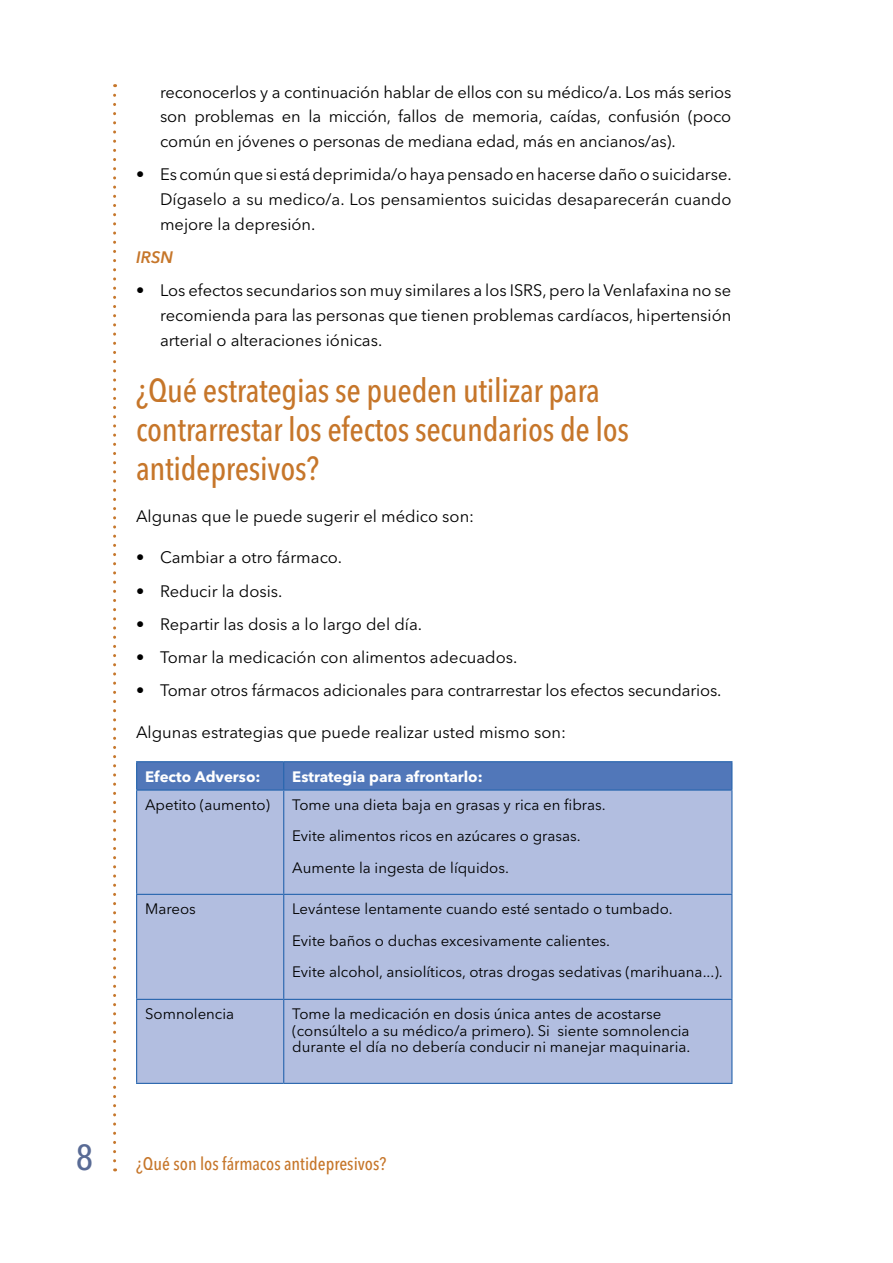
<style>
.page{position:relative;width:893px;height:1263px;background:#fff}
.page>*{position:absolute;margin:0;border:0;box-sizing:border-box;transform-origin:0 0}
.t1{font:500 condensed 33px/39px "Avenir Next LT Pro";letter-spacing:-.01em;color:#c6762a}
.t2{font:500 condensed 18px "Avenir Next LT Pro";color:#c6762a}
.t3{font:16.5px/24.8px "Avenir Next LT Pro";color:#000;text-align:justify}
.t4{font:italic 600 16.5px "Avenir Next LT Pro";color:#c6762a}
.t5{font:15px/31.5px "Avenir Next LT Pro";color:#000}
.t6{font:700 15px "Avenir Next LT Pro";color:#fff}
.s1{font-weight:700}
.s2{font-size:36px;color:#596b95}
</style>
<div class="page">
<svg style="left:113px;top:84px;width:3px;height:1077px"></svg>
<div style="left:137px;top:791px;width:594px;height:292px;background:#b2bee0"></div>
<hr style="left:136px;top:761px;width:148px;height:1px;background:#2664ad">
<hr style="left:284px;top:761px;width:448px;height:1px;background:#2664ad">
<div style="left:136px;top:762px;width:596px;height:27px;background:#5177b9"></div>
<hr style="left:136px;top:789px;width:148px;height:2px;background:#2664ad">
<hr style="left:136px;top:791px;width:1px;height:103px;background:#2664ad">
<hr style="left:284px;top:789px;width:448px;height:2px;background:#2664ad">
<hr style="left:283px;top:791px;width:1px;height:103px;background:#2664ad">
<hr style="left:731px;top:791px;width:1px;height:103px;background:#2664ad">
<hr style="left:136px;top:894px;width:148px;height:1px;background:#2664ad">
<hr style="left:136px;top:895px;width:1px;height:104px;background:#2664ad">
<hr style="left:284px;top:894px;width:448px;height:1px;background:#2664ad">
<hr style="left:283px;top:895px;width:1px;height:104px;background:#2664ad">
<hr style="left:731px;top:895px;width:1px;height:104px;background:#2664ad">
<hr style="left:136px;top:999px;width:148px;height:1px;background:#2664ad">
<hr style="left:136px;top:1000px;width:1px;height:83px;background:#2664ad">
<hr style="left:284px;top:999px;width:448px;height:1px;background:#2664ad">
<hr style="left:283px;top:1000px;width:1px;height:83px;background:#2664ad">
<hr style="left:731px;top:1000px;width:1px;height:83px;background:#2664ad">
<hr style="left:136px;top:1083px;width:148px;height:1px;background:#2664ad">
<hr style="left:284px;top:1083px;width:448px;height:1px;background:#2664ad">
<p class="t3" style="left:160px;top:79px;width:573px">reconocerlos y a continuación hablar de ellos con su médico/a. Los más serios son problemas en la micción, fallos de memoria, caídas, confusión (poco común en jóvenes o personas de mediana edad, más en ancianos/as).</p>
<p class="t3" style="left:160px;top:162px;width:573px;text-indent:-24px"><span class="s1">•</span> Es común que si está deprimida/o haya pensado en hacerse daño o suicidarse.<br>Dígaselo a su medico/a. Los pensamientos suicidas desaparecerán cuando mejore la depresión.</p>
<p class="t4" style="left:136px;top:247px;width:39px">IRS N</p>
<p class="t3" style="left:160px;top:278px;width:573px;text-indent:-24px"><span class="s1">•</span> Los efectos secundarios son muy similares a los ISRS, pero la Venlafaxina no se recomienda para las personas que tienen problemas cardíacos, hipertensión arterial o alteraciones iónicas.</p>
<h1 class="t1" style="left:136px;top:371px;width:495px">¿Qué estrategias se pueden utilizar para contrarrestar los efectos secundarios de los antidepresivos?</h1>
<p class="t3" style="left:136px;top:503px;width:340px">Algunas que le puede sugerir el médico son:</p>
<p class="t3" style="left:136px;top:545px;width:208px"><span class="s1">•</span> Cambiar a otro fármaco.</p>
<p class="t3" style="left:136px;top:578px;width:148px"><span class="s1">•</span> Reducir la dosis.</p>
<p class="t3" style="left:136px;top:612px;width:288px"><span class="s1">•</span> Repartir las dosis a lo largo del día.</p>
<p class="t3" style="left:136px;top:645px;width:383px"><span class="s1">•</span> Tomar la medicación con alimentos adecuados.</p>
<p class="t3" style="left:136px;top:678px;width:587px"><span class="s1">•</span> Tomar otros fármacos adicionales para contrarrestar los efectos secundarios.</p>
<p class="t3" style="left:136px;top:720px;width:431px">Algunas estrategias que puede realizar usted mismo son:</p>
<p class="t6" style="left:145px;top:767px;width:117px">Efecto Adverso:</p>
<p class="t6" style="left:292px;top:767px;width:192px">Estrategia para afrontarlo:</p>
<p class="t5" style="left:145px;top:789px;width:126px">Apetito (aumento)</p>
<p class="t5" style="left:292px;top:789px;width:315px">Tome una dieta baja en grasas y rica en fibras.<br>Evite alimentos ricos en azúcares o grasas.<br>Aumente la ingesta de líquidos.</p>
<p class="t5" style="left:145px;top:893px;width:52px">Mareos</p>
<p class="t5" style="left:292px;top:893px;width:432px">Levántese lentamente cuando esté sentado o tumbado.<br>Evite baños o duchas excesivamente calientes.<br>Evite alcohol, ansiolíticos, otras drogas sedativas (marihuana...).</p>
<p class="t5" style="left:145px;top:998px;width:91px">Somnolencia</p>
<p class="t5" style="left:292px;top:1006px;width:400px;line-height:16.5px">Tome la medicación en dosis única antes de acostarse (consúltelo a su médico/a primero). Si siente somnolencia durante el día no debería conducir ni manejar maquinaria.</p>
<p class="t2" style="left:76px;top:1153px;width:312px"><span class="s2">8</span> ¿Qué son los fármacos antidepresivos?</p>
</div>
